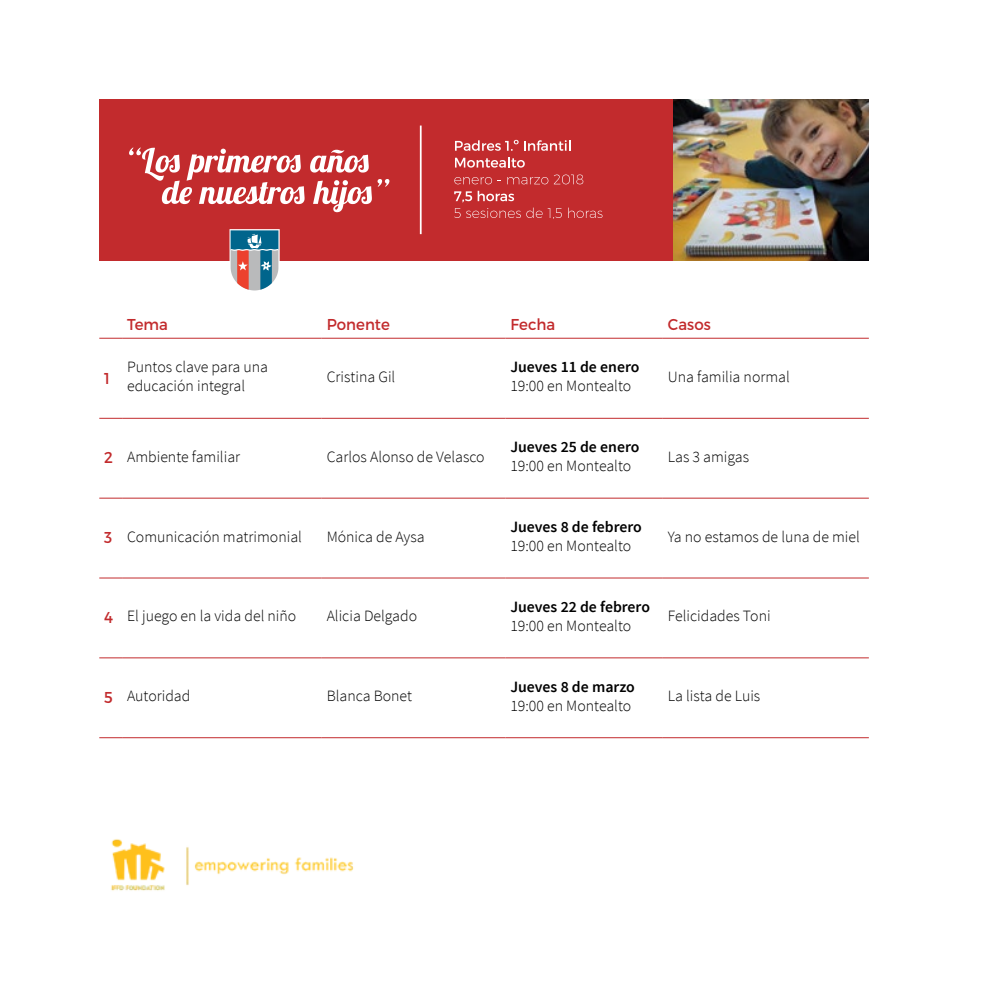
<style>
.page{position:relative;width:993px;height:993px;background:#fff}
.page>*{position:absolute;margin:0;border:0;box-sizing:border-box;transform-origin:0 0}
.t1{font:300 15.75px/18.9px "Source Sans Pro";color:#000}
.t2{font:600 15.75px "Source Sans Pro";color:#000}
.t3{font:15.75px "Montserrat";letter-spacing:.005em;color:#c22b2d;scale:.95 1}
.s1{font-family:"Montserrat";font-weight:400;color:#c22b2d}
</style>
<div class="page">
<div style="left:99px;top:99px;width:585px;height:161px;background:#c22b2d"></div>
<img style="left:673px;top:99px;width:195px;height:161px">
<hr style="left:420px;top:125px;width:1px;height:109px;background:#fff">
<svg style="left:455px;top:140px;width:115px;height:11px"></svg>
<svg style="left:455px;top:157px;width:69px;height:10px"></svg>
<svg style="left:454px;top:177px;width:46px;height:7px"></svg>
<svg style="left:507px;top:174px;width:76px;height:10px"></svg>
<svg style="left:454px;top:191px;width:107px;height:27px"></svg>
<svg style="left:568px;top:207px;width:34px;height:11px"></svg>
<svg style="left:310px;top:150px;width:58px;height:22px"></svg>
<svg style="left:129px;top:147px;width:175px;height:57px"></svg>
<svg style="left:313px;top:179px;width:76px;height:33px"></svg>
<svg style="left:99px;top:498px;width:769px;height:161px"></svg>
<svg style="left:99px;top:418px;width:23px;height:1px"></svg>
<hr style="left:122px;top:418px;width:199px;height:1px;background:#c22b2d">
<hr style="left:321px;top:418px;width:184px;height:1px;background:#c22b2d">
<hr style="left:505px;top:418px;width:157px;height:1px;background:#c22b2d">
<hr style="left:662px;top:418px;width:206px;height:1px;background:#c22b2d">
<svg style="left:99px;top:497px;width:23px;height:1px"></svg>
<hr style="left:122px;top:497px;width:199px;height:1px;background:#c22b2d">
<hr style="left:321px;top:497px;width:184px;height:1px;background:#c22b2d">
<hr style="left:505px;top:497px;width:157px;height:1px;background:#c22b2d">
<hr style="left:662px;top:497px;width:206px;height:1px;background:#c22b2d">
<svg style="left:99px;top:577px;width:23px;height:1px"></svg>
<hr style="left:122px;top:577px;width:199px;height:1px;background:#c22b2d">
<hr style="left:321px;top:577px;width:184px;height:1px;background:#c22b2d">
<hr style="left:505px;top:577px;width:157px;height:1px;background:#c22b2d">
<hr style="left:662px;top:577px;width:206px;height:1px;background:#c22b2d">
<svg style="left:99px;top:657px;width:23px;height:1px"></svg>
<hr style="left:122px;top:657px;width:199px;height:1px;background:#c22b2d">
<hr style="left:321px;top:657px;width:184px;height:1px;background:#c22b2d">
<hr style="left:505px;top:657px;width:157px;height:1px;background:#c22b2d">
<hr style="left:662px;top:657px;width:206px;height:1px;background:#c22b2d">
<svg style="left:99px;top:737px;width:23px;height:1px"></svg>
<hr style="left:122px;top:737px;width:199px;height:1px;background:#c22b2d">
<hr style="left:321px;top:737px;width:184px;height:1px;background:#c22b2d">
<hr style="left:505px;top:737px;width:157px;height:1px;background:#c22b2d">
<hr style="left:662px;top:737px;width:206px;height:1px;background:#c22b2d">
<svg style="left:99px;top:338px;width:23px;height:1px"></svg>
<hr style="left:122px;top:338px;width:199px;height:1px;background:#c22b2d">
<hr style="left:321px;top:338px;width:184px;height:1px;background:#c22b2d">
<hr style="left:505px;top:338px;width:157px;height:1px;background:#c22b2d">
<hr style="left:662px;top:338px;width:206px;height:1px;background:#c22b2d">
<img style="left:111px;top:839px;width:243px;height:52px">
<svg style="left:229px;top:229px;width:50px;height:62px;background:#8898a4"></svg>
<p class="t3" style="left:127px;top:315px;width:45px">Tema</p>
<p class="t3" style="left:326px;top:315px;width:68px">Ponente</p>
<p class="t3" style="left:510px;top:315px;width:49px">Fecha</p>
<p class="t3" style="left:667px;top:315px;width:47px">Casos</p>
<p class="t3" style="left:104px;top:368px;width:8px">1</p>
<p class="t1" style="left:127px;top:357px;width:142px">Puntos clave para una educación integral</p>
<p class="t1" style="left:326px;top:367px;width:70px">Cristina Gil</p>
<p class="t2" style="left:510px;top:357px;width:130px">Jueves 11 de enero</p>
<p class="t1" style="left:510px;top:376px;width:122px">19:00 en Montealto</p>
<p class="t1" style="left:667px;top:367px;width:123px">Una familia normal</p>
<p class="t1" style="left:104px;top:447px;width:137px"><span class="s1">2</span> Ambiente familiar</p>
<p class="t1" style="left:326px;top:447px;width:159px">Carlos Alonso de Velasco</p>
<p class="t2" style="left:510px;top:437px;width:130px">Jueves 25 de enero</p>
<p class="t1" style="left:510px;top:456px;width:122px">19:00 en Montealto</p>
<p class="t1" style="left:667px;top:447px;width:83px">Las 3 amigas</p>
<p class="t1" style="left:104px;top:527px;width:199px"><span class="s1">3</span> Comunicación matrimonial</p>
<p class="t1" style="left:326px;top:527px;width:99px">Mónica de Aysa</p>
<p class="t2" style="left:510px;top:517px;width:133px">Jueves 8 de febrero</p>
<p class="t1" style="left:510px;top:536px;width:122px">19:00 en Montealto</p>
<p class="t1" style="left:667px;top:527px;width:193px">Ya no estamos de luna de miel</p>
<p class="t1" style="left:104px;top:606px;width:193px"><span class="s1">4</span> El juego en la vida del niño</p>
<p class="t1" style="left:326px;top:606px;width:92px">Alicia Delgado</p>
<p class="t2" style="left:510px;top:596px;width:141px">Jueves 22 de febrero</p>
<p class="t1" style="left:510px;top:616px;width:122px">19:00 en Montealto</p>
<p class="t1" style="left:667px;top:606px;width:104px">Felicidades Toni</p>
<p class="t1" style="left:104px;top:686px;width:88px"><span class="s1">5</span> Autoridad</p>
<p class="t1" style="left:326px;top:686px;width:87px">Blanca Bonet</p>
<p class="t2" style="left:510px;top:676px;width:126px">Jueves 8 de marzo</p>
<p class="t1" style="left:510px;top:696px;width:122px">19:00 en Montealto</p>
<p class="t1" style="left:667px;top:686px;width:94px">La lista de Luis</p>
</div>
